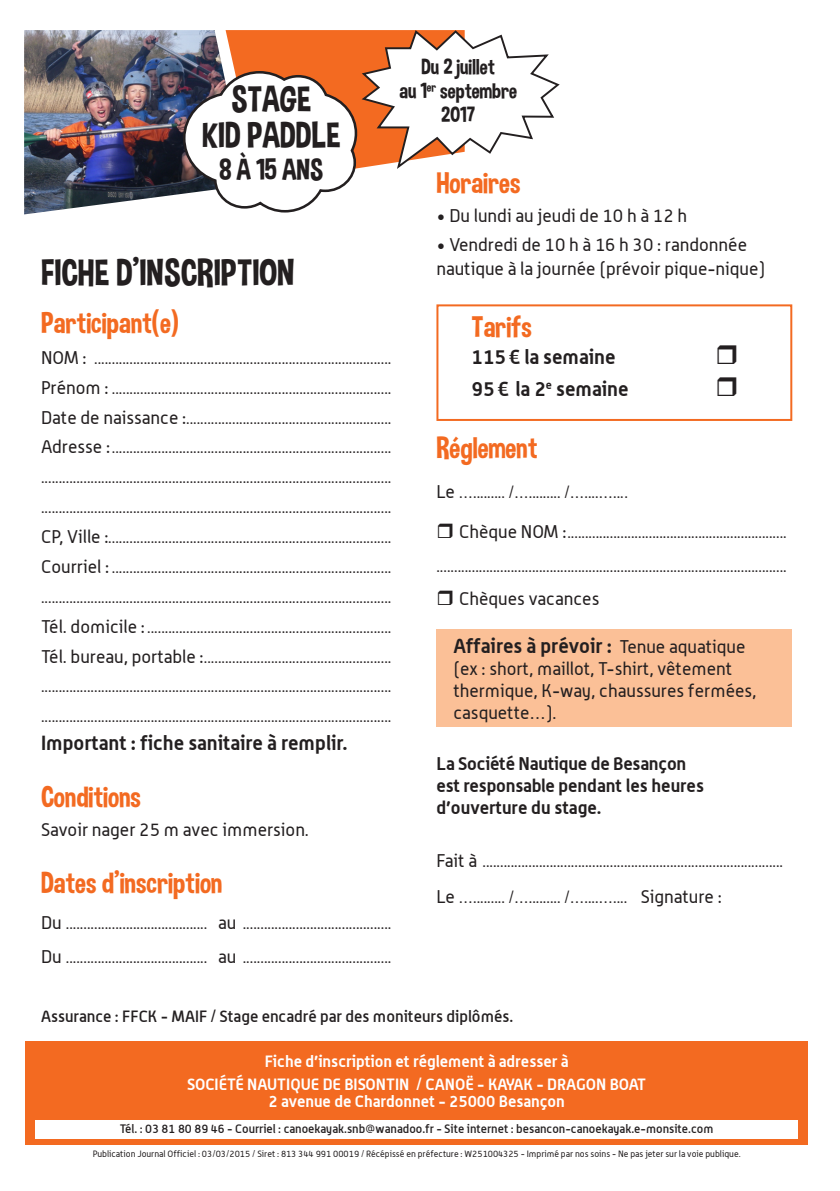
<style>
.page{position:relative;width:840px;height:1191px;background:#fff}
.page>*{position:absolute;margin:0;border:0;box-sizing:border-box;transform-origin:0 0}
.t1{font:37.8px "Dimbo";color:#231f20}
.t2{font:36.6px/35.2px "Dimbo";color:#231f20;text-align:center}
.t3{font:29.8px "Dimbo";color:#f36a21}
.t4{font:29.8px "Dimbo";color:#231f20}
.t5{font:21.8px/23.8px "Dimbo";color:#231f20;text-align:center}
.t6{font:700 20px/31.8px "Alwyn";color:#231f20}
.t7{font:18px/21.8px "Alwyn";color:#231f20}
.t8{font:700 18px/21.8px "Alwyn";letter-spacing:-.01em;color:#231f20}
.t9{font:16px/29.8px "Alwyn";color:#231f20;text-align:justify}
.t10{font:700 16px/22.6px "Alwyn";color:#fff;text-align:center}
.t11{font:500 16px "Alwyn";color:#231f20}
.t12{font:500 12px "Alwyn";color:#231f20}
.t13{font:9px "Alwyn";color:#231f20}
.s1{font-size:18px}
.s2{font-family:"Futura Bk"}
.s3{font-weight:400;font-size:18px}
</style>
<div class="page">
<div style="left:436px;top:630px;width:355px;height:97px;background:#fbc097"></div>
<div style="left:436px;top:304px;width:355px;height:117px;border:2px solid #f36a21"></div>
<div style="left:26px;top:1041px;width:781px;height:103px;background:#f36a21"></div>
<div style="left:35px;top:1120px;width:762px;height:18px;background:#fff"></div>
<img style="left:24px;top:30px;width:157px;height:184px">
<svg style="left:181px;top:30px;width:379px;height:183px"></svg>
<p class="t2" style="left:202px;top:81px;width:140px">STAGE<br>KID PADDLE</p>
<p class="t4" style="left:219px;top:151px;width:105px">8 à 15 ANS</p>
<p class="t1" style="left:41px;top:250px;width:255px">FICHE D’INSCRIPTION</p>
<p class="t3" style="left:41px;top:305px;width:139px">Participant(e)</p>
<p class="t9" style="left:41px;top:343px;width:351px"><span class="s1">Nom :</span> ....................................................................................<br><span class="s1">Prénom :</span> ...............................................................................<br><span class="s1">Date de naissance :</span>..........................................................<br><span class="s1">Adresse :</span>............................................................................... ................................................................................................... ...................................................................................................<br><span class="s1">CP, Ville :</span>................................................................................<br><span class="s1">Courriel :</span> ............................................................................... ...................................................................................................<br><span class="s1">Tél. domicile :</span> .....................................................................<br><span class="s1">Tél. bureau, portable :</span>..................................................... ................................................................................................... ...................................................................................................</p>
<p class="t6" style="left:41px;top:726px;width:308px">Important : fiche sanitaire à remplir.</p>
<p class="t3" style="left:41px;top:778px;width:101px">Conditions</p>
<p class="t7" style="left:41px;top:818px;width:269px">Savoir nager 25 m avec immersion.</p>
<p class="t3" style="left:41px;top:864px;width:183px">Dates d’inscription</p>
<p class="t9" style="left:41px;top:906px;width:351px;line-height:33.8px"><span class="s1">Du</span> ........................................ <span class="s1">au</span> ..........................................<br><span class="s1">Du</span> ........................................ <span class="s1">au</span> ..........................................</p>
<p class="t5" style="left:399px;top:55px;width:119px">Du 2 juillet<br>au 1<sup>er</sup> septembre<br>2017</p>
<p class="t3" style="left:436px;top:165px;width:85px">Horaires</p>
<p class="t7" style="left:436px;top:204px;width:252px">• Du lundi au jeudi de 10 h à 12 h</p>
<p class="t7" style="left:436px;top:233px;width:330px;line-height:23.8px">• Vendredi de 10 h à 16 h 30 : randonnée nautique à la journée (prévoir pique-nique)</p>
<p class="t3" style="left:471px;top:309px;width:62px">Tarifs</p>
<p class="t6" style="left:471px;top:340px;width:158px">115 ¤ la semaine<br>95 ¤ la 2<sup>e</sup> semaine</p>
<p class="t3" style="left:436px;top:429px;width:103px">Réglement</p>
<p class="t9" style="left:436px;top:477px;width:194px"><span class="s1">Le</span> …......... /…......... /…....…...<span class="s2">.</span></p>
<p class="t9" style="left:436px;top:515px;width:351px;line-height:33.8px;text-align:right"><span class="s1">Chèque Nom :</span>.............................................................. ...................................................................................................</p>
<p class="t7" style="left:459px;top:588px;width:142px">Chèques vacances</p>
<p class="t6" style="left:453px;top:629px;width:293px">Affaires à prévoir : <span class="s3">Tenue aquatique</span></p>
<p class="t7" style="left:453px;top:657px;width:304px">(ex : short, maillot, T-shirt, vêtement thermique, K-way, chaussures fermées, casquette…).</p>
<p class="t8" style="left:436px;top:752px;width:269px">La Société Nautique de Besançon est responsable pendant les heures d’ouverture du stage.</p>
<p class="t9" style="left:436px;top:846px;width:348px"><span class="s1">Fait à</span> .....................................................................................</p>
<p class="t9" style="left:436px;top:881px;width:287px"><span class="s1">Le</span> …......... /…......... /…....….... <span class="s1">Signature :</span></p>
<p class="t11" style="left:41px;top:1006px;width:473px">Assurance : FFCK - MAIF / Stage encadré par des moniteurs diplômés.</p>
<p class="t10" style="left:187px;top:1049px;width:460px">Fiche d’inscription et réglement à adresser à<br>SOCIÉTÉ NAUTIQUE dE BISONTIN / CANOË - KAYAK - drAgON BOAT</p>
<p class="t10" style="left:268px;top:1089px;width:298px">2 avenue de Chardonnet - 25000 Besançon</p>
<p class="t12" style="left:120px;top:1121px;width:595px">Tél. : 03 81 80 89 46 - Courriel : canoekayak.snb@wanadoo.fr - Site internet : besancon-canoekayak.e-monsite.com</p>
<p class="t13" style="left:93px;top:1148px;width:649px">Publication Journal Officiel : 03/03/2015 / Siret : 813 344 991 00019 / Récépissé en préfecture : W251004325 - Imprimé par nos soins - Ne pas jeter sur la voie publique.</p>
</div>
